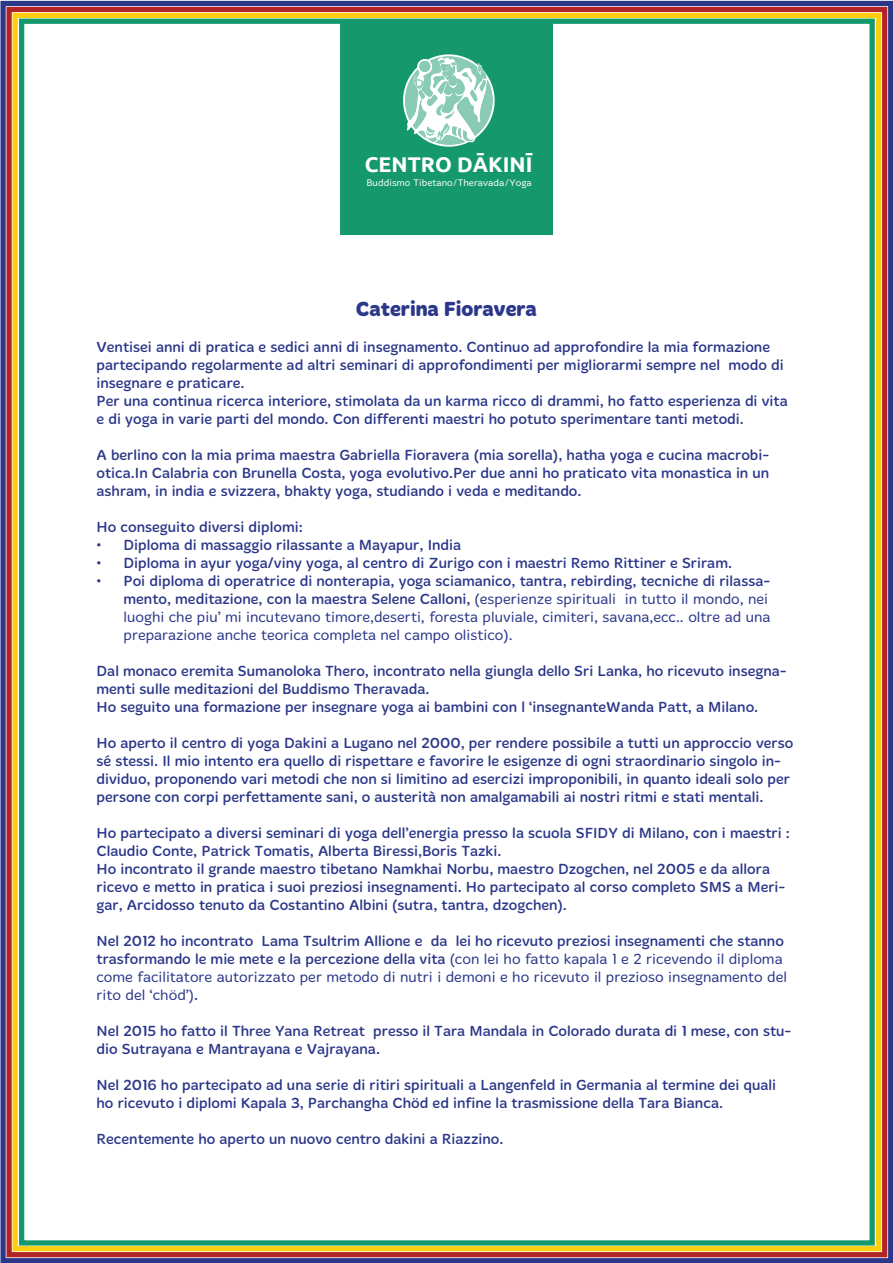
<style>
.page{position:relative;width:893px;height:1263px;background:#fff}
.page>*{position:absolute;margin:0;border:0;box-sizing:border-box;transform-origin:0 0}
.t1{font:700 21.3px "Ubuntu";color:#fff}
.t2{font:700 21px "Merge";color:#2b3789}
.t3{font:15px/18px "Merge";color:#2b3789}
.t4{font:300 15px/18px "Merge";color:#2b3789}
.t5{font:300 9.75px "Merge";letter-spacing:.005em;color:#fff}
.s1{font-weight:400}
</style>
<div class="page">
<div style="left:0;top:1px;width:893px;height:1262px;border:5px solid #2b3789"></div>
<div style="left:6px;top:7px;width:881px;height:1250px;border:5px solid #b12325"></div>
<div style="left:13px;top:13px;width:868px;height:1238px;border:5px solid #fbce10"></div>
<div style="left:19px;top:19px;width:856px;height:1226px;border:5px solid #15996c"></div>
<div style="left:340px;top:22px;width:213px;height:213px;background:#15996c"></div>
<svg style="left:403px;top:54px;width:92px;height:93px"></svg>
<p class="t1" style="left:365px;top:152px;width:169px">CENTRO DĀKINĪ</p>
<p class="t5" style="left:366px;top:177px;width:167px">Buddismo Tibetano/Theravada/Yoga</p>
<p class="t2" style="left:356px;top:296px;width:182px">Caterina Fioravera</p>
<p class="t3" style="left:97px;top:338px;width:689px">Ventisei anni di pratica e sedici anni di insegnamento. Continuo ad approfondire la mia formazione partecipando regolarmente ad altri seminari di approfondimenti per migliorarmi sempre nel modo di insegnare e praticare.</p>
<p class="t3" style="left:97px;top:392px;width:693px">Per una continua ricerca interiore, stimolata da un karma ricco di drammi, ho fatto esperienza di vita e di yoga in varie parti del mondo. Con differenti maestri ho potuto sperimentare tanti metodi.</p>
<p class="t3" style="left:97px;top:446px;width:674px;text-align:justify">A berlino con la mia prima maestra Gabriella Fioravera (mia sorella), hatha yoga e cucina macrobi&shy;otica.In Calabria con Brunella Costa, yoga evolutivo.Per due anni ho praticato vita monastica in un ashram, in india e svizzera, bhakty yoga, studiando i veda e meditando.</p>
<p class="t3" style="left:97px;top:518px;width:208px">Ho conseguito diversi diplomi:</p>
<p class="t3" style="left:97px;top:536px;width:366px">• Diploma di massaggio rilassante a Mayapur, India</p>
<p class="t3" style="left:97px;top:554px;width:637px">• Diploma in ayur yoga/viny yoga, al centro di Zurigo con i maestri Remo Rittiner e Sriram.</p>
<p class="t4" style="left:124px;top:572px;width:648px;text-indent:-27px"><span class="s1">• Poi diploma di operatrice di nonterapia, yoga sciamanico, tantra, rebirding, tecniche di rilassa&shy;mento, meditazione, con la maestra Selene Calloni,</span> (esperienze spirituali in tutto il mondo, nei luoghi che piu’ mi incutevano timore,deserti, foresta pluviale, cimiteri, savana,ecc.. oltre ad una preparazione anche teorica completa nel campo olistico).</p>
<p class="t3" style="left:97px;top:662px;width:692px">Dal monaco eremita Sumanoloka Thero, incontrato nella giungla dello Sri Lanka, ho ricevuto insegna&shy;menti sulle meditazioni del Buddismo Theravada.</p>
<p class="t3" style="left:97px;top:698px;width:663px">Ho seguito una formazione per insegnare yoga ai bambini con l ‘insegnanteWanda Patt, a Milano.</p>
<p class="t3" style="left:97px;top:734px;width:698px">Ho aperto il centro di yoga Dakini a Lugano nel 2000, per rendere possibile a tutti un approccio verso sé stessi. Il mio intento era quello di rispettare e favorire le esigenze di ogni straordinario singolo in&shy;dividuo, proponendo vari metodi che non si limitino ad esercizi improponibili, in quanto ideali solo per persone con corpi perfettamente sani, o austerità non amalgamabili ai nostri ritmi e stati mentali.</p>
<p class="t3" style="left:97px;top:824px;width:695px">Ho partecipato a diversi seminari di yoga dell’energia presso la scuola SFIDY di Milano, con i maestri :<br>Claudio Conte, Patrick Tomatis, Alberta Biressi,Boris Tazki.</p>
<p class="t3" style="left:97px;top:860px;width:690px">Ho incontrato il grande maestro tibetano Namkhai Norbu, maestro Dzogchen, nel 2005 e da allora ricevo e metto in pratica i suoi preziosi insegnamenti. Ho partecipato al corso completo SMS a Meri&shy;gar, Arcidosso tenuto da Costantino Albini (sutra, tantra, dzogchen).</p>
<p class="t4" style="left:97px;top:932px;width:692px"><span class="s1">Nel 2012 ho incontrato Lama Tsultrim Allione e da lei ho ricevuto preziosi insegnamenti che stanno trasformando le mie mete e la percezione della vita</span> (con lei ho fatto kapala 1 e 2 ricevendo il diploma come facilitatore autorizzato per metodo di nutri i demoni e ho ricevuto il prezioso insegnamento del rito del ‘chöd’)<span class="s1">.</span></p>
<p class="t3" style="left:97px;top:1022px;width:696px">Nel 2015 ho fatto il Three Yana Retreat presso il Tara Mandala in Colorado durata di 1 mese, con stu&shy;dio Sutrayana e Mantrayana e Vajrayana.</p>
<p class="t3" style="left:97px;top:1076px;width:681px">Nel 2016 ho partecipato ad una serie di ritiri spirituali a Langenfeld in Germania al termine dei quali ho ricevuto i diplomi Kapala 3, Parchangha Chöd ed infine la trasmissione della Tara Bianca.</p>
<p class="t3" style="left:97px;top:1130px;width:408px">Recentemente ho aperto un nuovo centro dakini a Riazzino.</p>
</div>
